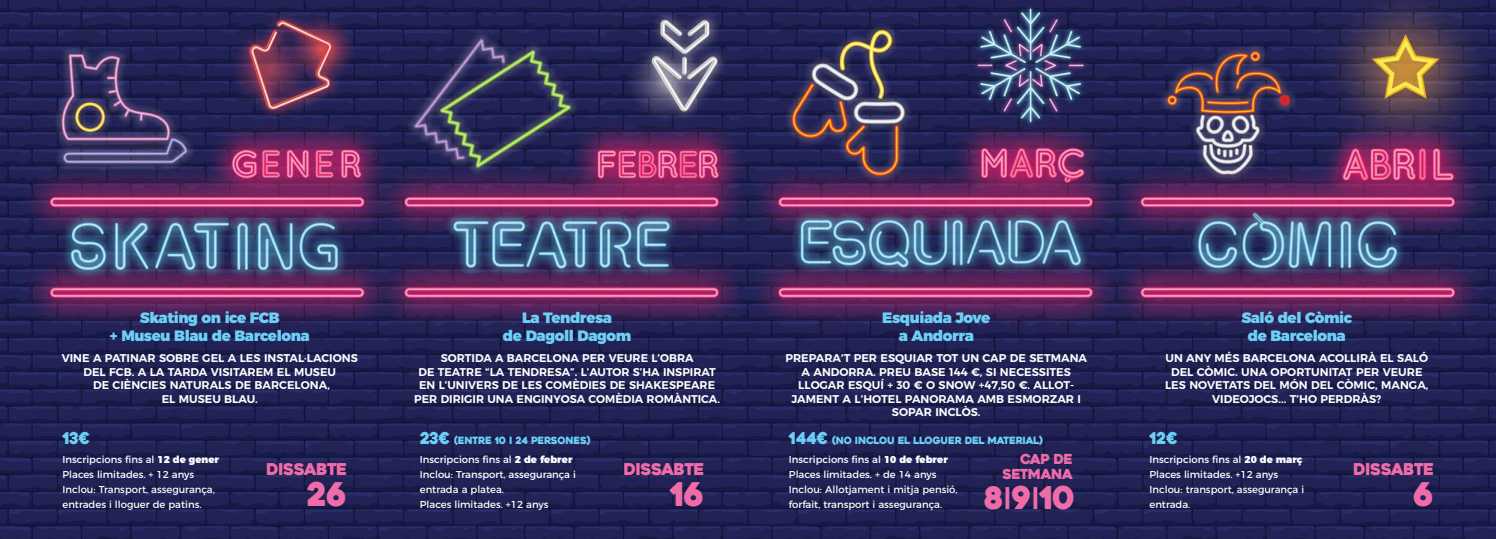
<style>
.page{position:relative;width:1496px;height:539px;background:#fff}
.page>*{position:absolute;margin:0;border:0;box-sizing:border-box;transform-origin:0 0}
.t1{font:32.5px "Heavitas";color:#f06ca9}
.t2{font:31.25px "Heavitas";color:#f06ca9}
.t3{font:16.25px "Heavitas";letter-spacing:-.03em;color:#f06ca9}
.t4{font:16.25px "Heavitas";color:#6dcff6}
.t5{font:900 15px/18px "Montserrat";letter-spacing:-.03em;color:#6dcff6;text-align:center}
.t6{font:13.75px/15px "Heavitas";letter-spacing:-.03em;color:#f06ca9;text-align:right}
.t7{font:600 11.25px "Montserrat";color:#fff}
.t8{font:10px/15px "Montserrat";color:#fff}
.t9{font:10px "Heavitas";letter-spacing:-.03em;color:#6dcff6}
.s1{font-size:16.25px}
.s2{font-weight:900}
.s3{font-family:"Montserrat"}
</style>
<div class="page">
<img style="left:0;top:0;width:1495px;height:538px">
<h3 class="t5" style="left:110px;top:307px;width:201px">Skating on ice FCB<br>+ Museu Blau de Barcelona</h3>
<h3 class="t5" style="left:503px;top:307px;width:130px">La Tendresa<br>de Dagoll Dagom</h3>
<h3 class="t5" style="left:882px;top:307px;width:110px">Esquiada Jove a Andorra</h3>
<h3 class="t5" style="left:1241px;top:307px;width:112px">Saló del Còmic de Barcelona</h3>
<p class="t7" style="left:62px;top:349px;width:8px">VINE</p>
<p class="t7" style="left:93px;top:349px;width:20px">A PATINAR</p>
<p class="t7" style="left:159px;top:349px;width:9px">SOBRE</p>
<p class="t7" style="left:202px;top:349px;width:70px">GEL A LES INSTA</p>
<p class="t7" style="left:298px;top:349px;width:24px">L·LACIONS</p>
<p class="t7" style="left:83px;top:362px;width:34px">DE L FCB</p>
<p class="t7" style="left:132px;top:362px;width:46px">. A LA TARDA</p>
<p class="t7" style="left:211px;top:362px;width:8px">VISITAREM</p>
<p class="t7" style="left:277px;top:362px;width:27px">EL MUSEU</p>
<p class="t7" style="left:93px;top:376px;width:28px">DE CIÈNCIES</p>
<p class="t7" style="left:170px;top:376px;width:9px">NATURA</p>
<p class="t7" style="left:218px;top:376px;width:46px">LSDE BARCE</p>
<p class="t7" style="left:295px;top:376px;width:16px">LONA</p>
<p class="t7" style="left:327px;top:376px;width:4px">,</p>
<p class="t7" style="left:162px;top:389px;width:27px">EL MUSEU</p>
<p class="t7" style="left:224px;top:389px;width:35px">BLAU.</p>
<p class="t7" style="left:440px;top:349px;width:9px">SORTIDA</p>
<p class="t7" style="left:495px;top:349px;width:21px">A BARCE</p>
<p class="t7" style="left:546px;top:349px;width:16px">LONA</p>
<p class="t7" style="left:582px;top:349px;width:9px">PER</p>
<p class="t7" style="left:608px;top:349px;width:9px">VEURE</p>
<p class="t7" style="left:651px;top:349px;width:44px">L’OBRA</p>
<p class="t7" style="left:418px;top:362px;width:299px">DE TEATRE “LA TENDRESA”. L’AUTOR S’HA INSPIRAT</p>
<p class="t7" style="left:419px;top:376px;width:297px">EN L’UNIVERS DE LES COMÈDIES DE SHAKESPEARE</p>
<p class="t7" style="left:414px;top:389px;width:307px">PER DIRIGIR UNA ENGINYOSA COMÈDIA ROMÀNTICA.</p>
<p class="t7" style="left:785px;top:349px;width:9px">PREPARA</p>
<p class="t7" style="left:841px;top:349px;width:22px">’T PER</p>
<p class="t7" style="left:880px;top:349px;width:9px">ESQUIAR</p>
<p class="t7" style="left:936px;top:349px;width:9px">TOT</p>
<p class="t7" style="left:961px;top:349px;width:30px">UN CAP</p>
<p class="t7" style="left:1009px;top:349px;width:29px">DE SETMANA</p>
<p class="t7" style="left:801px;top:362px;width:22px">A ANDORRA</p>
<p class="t7" style="left:873px;top:362px;width:15px">. PREU</p>
<p class="t7" style="left:914px;top:362px;width:9px">BASE</p>
<p class="t7" style="left:949px;top:362px;width:59px">144 €, SI NECESSITES</p>
<p class="t7" style="left:798px;top:376px;width:22px">LLOGAR</p>
<p class="t7" style="left:848px;top:376px;width:9px">ESQU</p>
<p class="t7" style="left:880px;top:376px;width:68px">Í + 30 € O SNO</p>
<p class="t7" style="left:963px;top:376px;width:112px">W +47,50 €. ALLOT-</p>
<p class="t7" style="left:791px;top:389px;width:16px">JAMENT</p>
<p class="t7" style="left:842px;top:389px;width:30px">A L’HOTE</p>
<p class="t7" style="left:895px;top:389px;width:20px">L PANORAMA</p>
<p class="t7" style="left:977px;top:389px;width:10px">AMB</p>
<p class="t7" style="left:1007px;top:389px;width:10px">ESMOR</p>
<p class="t7" style="left:1049px;top:389px;width:31px">ZAR I</p>
<p class="t7" style="left:892px;top:403px;width:9px">SOPAR</p>
<p class="t7" style="left:935px;top:403px;width:47px">INC LÒS.</p>
<p class="t7" style="left:1165px;top:349px;width:31px">UN ANY</p>
<p class="t7" style="left:1214px;top:349px;width:9px">MÉS</p>
<p class="t7" style="left:1242px;top:349px;width:9px">BARCE</p>
<p class="t7" style="left:1282px;top:349px;width:16px">LONA</p>
<p class="t7" style="left:1318px;top:349px;width:10px">ACO</p>
<p class="t7" style="left:1343px;top:349px;width:20px">LLIRÀ</p>
<p class="t7" style="left:1379px;top:349px;width:49px">EL SALÓ</p>
<p class="t7" style="left:1171px;top:362px;width:51px">DEL CÒMIC</p>
<p class="t7" style="left:1235px;top:362px;width:16px">. UNA</p>
<p class="t7" style="left:1270px;top:362px;width:9px">OPORTUNITAT</p>
<p class="t7" style="left:1355px;top:362px;width:9px">PER</p>
<p class="t7" style="left:1382px;top:362px;width:9px">VEURE</p>
<p class="t7" style="left:1165px;top:376px;width:33px">LES NOVETATS</p>
<p class="t7" style="left:1253px;top:376px;width:36px">DE L MÓN</p>
<p class="t7" style="left:1311px;top:376px;width:51px">DEL CÒMIC</p>
<p class="t7" style="left:1375px;top:376px;width:16px">, MANGA</p>
<p class="t7" style="left:1425px;top:376px;width:4px">,</p>
<p class="t7" style="left:1212px;top:389px;width:9px">VIDEO</p>
<p class="t7" style="left:1248px;top:389px;width:15px">JOCS</p>
<p class="t7" style="left:1278px;top:389px;width:51px">... T’HO PERDRÀS</p>
<p class="t7" style="left:1376px;top:389px;width:7px">?</p>
<h3 class="t4" style="left:62px;top:427px;width:29px">13€</h3>
<p class="t9" style="left:420px;top:433px;width:172px"><span class="s1">23€</span> (ENTRE 10 I 24 PERSONES)</p>
<p class="t9" style="left:789px;top:433px;width:255px"><span class="s1">144€</span> (NO INCLOU EL LLOGUER DEL MATERIAL)</p>
<h3 class="t4" style="left:1149px;top:427px;width:29px">12€</h3>
<h3 class="t3" style="left:266px;top:459px;width:83px">DISSABTE</h3>
<h3 class="t3" style="left:623px;top:459px;width:83px">DISSABTE</h3>
<p class="t6" style="left:1002px;top:451px;width:72px">CAP DE<br>SETMANA</p>
<h3 class="t3" style="left:1352px;top:459px;width:83px">DISSABTE</h3>
<p class="t8" style="left:62px;top:451px;width:158px">Inscripcions fins al <span class="s2">12 de gener<br></span>Places limitades. + 12 anys<br>Inclou: Transport, assegurança, entrades i lloguer de patins.</p>
<p class="t8" style="left:420px;top:451px;width:158px">Inscripcions fins al <span class="s2">2 de febrer<br></span>Inclou: Transport, assegurança i entrada a platea.<br>Places limitades. +12 anys</p>
<p class="t8" style="left:789px;top:451px;width:170px">Inscripcions fins al <span class="s2">10 de febrer </span>Places limitades. + de 14 anys Inclou: Allotjament i mitja pensió, forfait, transport i assegurança.</p>
<p class="t8" style="left:1149px;top:451px;width:156px">Inscripcions fins al <span class="s2">20 de març<br></span>Places limitades. +12 anys<br>Inclou: transport, assegurança i entrada.</p>
<h1 class="t1" style="left:306px;top:474px;width:42px">26</h1>
<h1 class="t1" style="left:670px;top:474px;width:36px">16</h1>
<h2 class="t2" style="left:984px;top:478px;width:93px">8<span class="s3">I</span>9<span class="s3">I</span>10</h2>
<h1 class="t1" style="left:1413px;top:474px;width:23px">6</h1>
</div>
